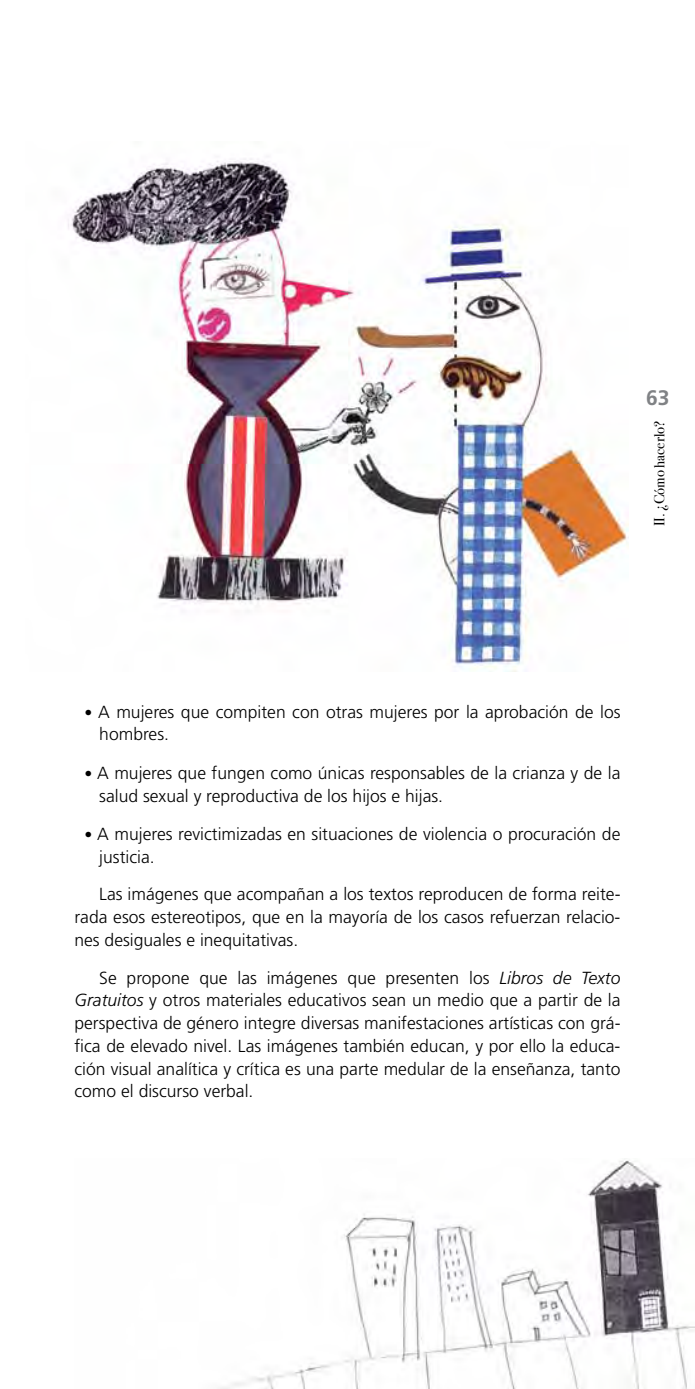
<style>
.page{position:relative;width:695px;height:1389px;background:#fff}
.page>*{position:absolute;margin:0;border:0;box-sizing:border-box;transform-origin:0 0}
.t1{font:700 21px "Frutiger";color:#808285}
.t2{font:300 17.5px/22.8px "Frutiger";color:#000}
.t3{font:14.7px "Bodoni Svty Two ITCTT Book";color:#000}
.s1{font-size:15.75px}
.s2{font-style:italic}
</style>
<div class="page">
<img style="left:68px;top:156px;width:560px;height:515px">
<img style="left:220px;top:1160px;width:474px;height:229px">
<p class="t1" style="left:646px;top:386px;width:25px">63</p>
<p class="t3" style="left:647px;top:526px;width:107px;rotate:-90deg">II. ¿Cómo hacerlo?</p>
<p class="t2" style="left:99px;top:700px;width:522px;text-indent:-15px"><span class="s1">•</span> A mujeres que compiten con otras mujeres por la aprobación de los hombres.</p>
<p class="t2" style="left:99px;top:762px;width:522px;text-indent:-15px"><span class="s1">•</span> A mujeres que fungen como únicas responsables de la crianza y de la salud sexual y reproductiva de los hijos e hijas.</p>
<p class="t2" style="left:99px;top:823px;width:522px;text-indent:-15px"><span class="s1">•</span> A mujeres revictimizadas en situaciones de violencia o procuración de justicia.</p>
<p class="t2" style="left:74px;top:883px;width:547px;text-align:justify;text-indent:25px">Las imágenes que acompañan a los textos reproducen de forma reite&shy;rada esos estereotipos, que en la mayoría de los casos refuerzan relacio&shy;nes desiguales e inequitativas.</p>
<p class="t2" style="left:74px;top:966px;width:547px;text-align:justify;text-indent:25px">Se propone que las imágenes que presenten los <span class="s2">Libros de Texto Gratuitos</span> y otros materiales educativos sean un medio que a partir de la perspectiva de género integre diversas manifestaciones artísticas con grá&shy;fica de elevado nivel. Las imágenes también educan, y por ello la educa&shy;ción visual analítica y crítica es una parte medular de la enseñanza, tanto como el discurso verbal.</p>
</div>
